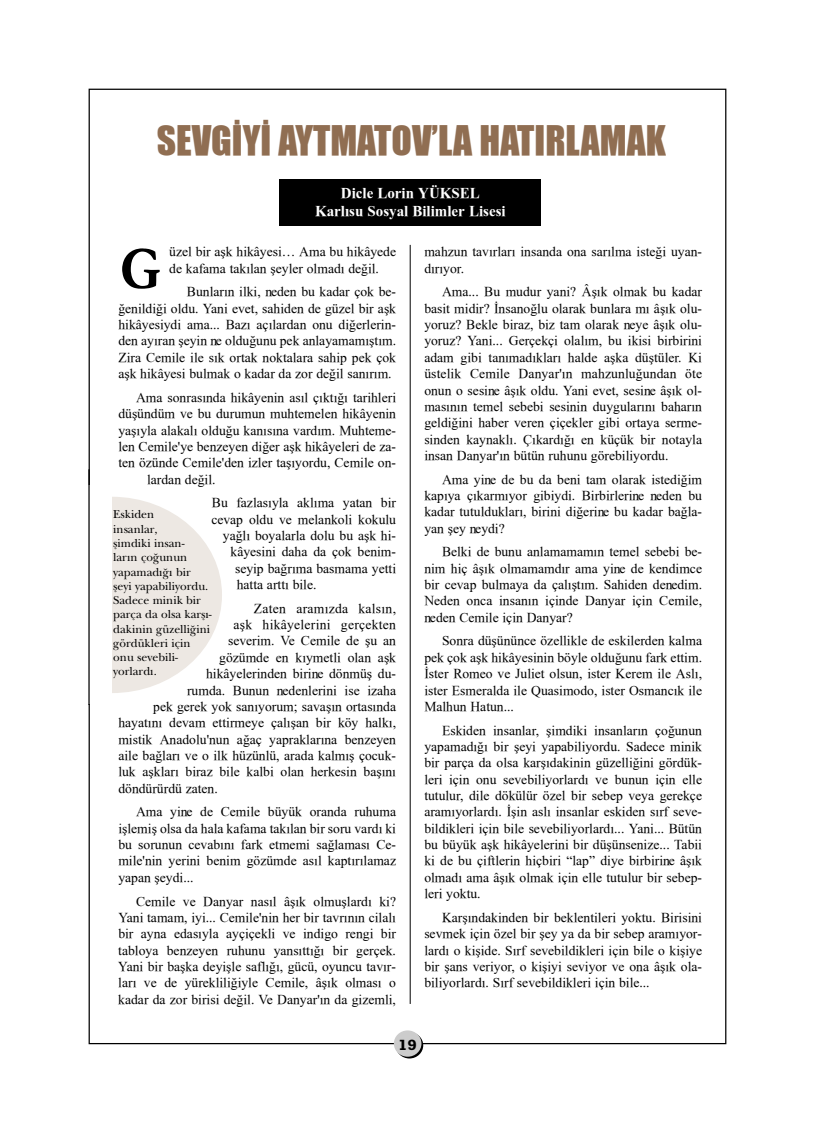
<style>
.page{position:relative;width:815px;height:1124px;background:#fff}
.page>*{position:absolute;margin:0;border:0;box-sizing:border-box;transform-origin:0 0}
.t1{font:700 61.38px "Garamond";color:#000;scale:.92 1}
.t2{font:37.5px "TR Impact";color:#906e52}
.t3{font:700 15px/18px "TR Times New Roman";color:#fff;text-align:center}
.t4{font:700 15px "Rockwell";color:#000;scale:1.15 1}
.t5{font:13.62px/16.4px "TR Times New Roman";color:#000;text-align:justify}
.t6{font:13.62px "TR Times New Roman";letter-spacing:.02em;color:#000}
.t7{font:11.88px/14.2px "TR Baez";color:#000}
</style>
<div class="page">
<svg style="left:396px;top:1032px;width:27px;height:26px"></svg>
<div style="left:394px;top:1030px;width:27px;height:26px;background:#ccc;border-radius:50%"></div>
<hr style="left:410px;top:245px;width:1px;height:758px;background:#000">
<div style="left:280px;top:179px;width:261px;height:47px;background:#000"></div>
<div style="left:1px;top:496px;width:221px;height:197px;background:#ede8e3;border-radius:50%"></div>
<div style="left:0;top:485px;width:112px;height:218px;background:#fff"></div>
<hr style="left:88px;top:469px;width:2px;height:236px;background:#000">
<h2 class="t2" style="left:157px;top:117px;width:511px">SEVGÝYÝ AYTMATOV’LA HATIRLAMAK</h2>
<p class="t3" style="left:315px;top:184px;width:192px">Dicle Lorin YÜKSEL<br>Karlýsu Sosyal Bilimler Lisesi</p>
<p class="t5" style="left:169px;top:243px;width:228px">üzel bir aþk hikâyesi… Ama bu hikâyede de kafama takýlan þeyler olmadý deðil.</p>
<p class="t5" style="left:118px;top:283px;width:279px;text-indent:69px">Bunlarýn ilki, neden bu kadar çok be&shy;ðenildiði oldu. Yani evet, sahiden de güzel bir aþk hikâyesiydi ama... Bazý açýlardan onu diðerlerin&shy;den ayýran þeyin ne olduðunu pek anlayamamýþtým.<br>Zira Cemile ile sýk ortak noktalara sahip pek çok aþk hikâyesi bulmak o kadar da zor deðil sanýrým.</p>
<p class="t5" style="left:136px;top:389px;width:261px">Ama sonrasýnda hikâyenin asýl çýktýðý tarihleri</p>
<p class="t5" style="left:118px;top:405px;width:279px">düþündüm ve bu durumun muhtemelen hikâyenin</p>
<p class="t5" style="left:118px;top:421px;width:279px">yaþýyla alakalý olduðu kanýsýna vardým. Muhteme-</p>
<p class="t5" style="left:118px;top:438px;width:279px">len Cemile'ye benzeyen diðer aþk hikâyeleri de za-</p>
<p class="t5" style="left:118px;top:454px;width:279px">ten özünde Cemile'den izler taþýyordu, Cemile on-</p>
<p class="t5" style="left:147px;top:471px;width:70px">lardan deðil.</p>
<p class="t5" style="left:212px;top:494px;width:186px">Bu fazlasýyla aklýma yatan bir</p>
<p class="t5" style="left:211px;top:511px;width:186px">cevap oldu ve melankoli kokulu</p>
<p class="t5" style="left:223px;top:527px;width:175px">yaðlý boyalarla dolu bu aþk hi-</p>
<p class="t5" style="left:231px;top:543px;width:167px">kâyesini daha da çok benim-</p>
<p class="t5" style="left:235px;top:560px;width:163px">seyip baðrýma basmama yetti</p>
<p class="t5" style="left:237px;top:576px;width:81px">hatta arttý bile.</p>
<p class="t6" style="left:254px;top:600px;width:144px">Zaten aramýzda kalsýn,</p>
<p class="t6" style="left:234px;top:617px;width:164px">aþk hikâyelerini gerçekten</p>
<p class="t5" style="left:228px;top:632px;width:170px">severim. Ve Cemile de þu an</p>
<p class="t5" style="left:219px;top:649px;width:178px">gözümde en kýymetli olan aþk</p>
<p class="t5" style="left:206px;top:665px;width:191px">hikâyelerinden birine dönmüþ du-</p>
<p class="t5" style="left:187px;top:681px;width:211px">rumda. Bunun nedenlerini ise izaha</p>
<p class="t5" style="left:153px;top:698px;width:244px">pek gerek yok sanýyorum; savaþýn ortasýnda</p>
<p class="t5" style="left:118px;top:714px;width:279px">hayatýný devam ettirmeye çalýþan bir köy halký,</p>
<p class="t5" style="left:118px;top:730px;width:279px">mistik Anadolu'nun aðaç yapraklarýna benzeyen</p>
<p class="t5" style="left:118px;top:747px;width:279px">aile baðlarý ve o ilk hüzünlü, arada kalmýþ çocuk-</p>
<p class="t5" style="left:118px;top:763px;width:279px">luk aþklarý biraz bile kalbi olan herkesin baþýný</p>
<p class="t5" style="left:118px;top:779px;width:101px">döndürürdü zaten.</p>
<p class="t5" style="left:118px;top:803px;width:279px;text-indent:18px">Ama yine de Cemile büyük oranda ruhuma iþlemiþ olsa da hala kafama takýlan bir soru vardý ki bu sorunun cevabýný fark etmemi saðlamasý Ce&shy;mile'nin yerini benim gözümde asýl kaptýrýlamaz yapan þeydi...</p>
<p class="t5" style="left:118px;top:892px;width:279px;text-indent:18px">Cemile ve Danyar nasýl âþýk olmuþlardý ki?<br>Yani tamam, iyi... Cemile'nin her bir tavrýnýn cilalý bir ayna edasýyla ayçiçekli ve indigo rengi bir tabloya benzeyen ruhunu yansýttýðý bir gerçek.<br>Yani bir baþka deyiþle saflýðý, gücü, oyuncu tavýr&shy;larý ve de yürekliliðiyle Cemile, âþýk olmasý o kadar da zor birisi deðil. Ve Danyar'ýn da gizemli,</p>
<h1 class="t1" style="left:120px;top:235px;width:46px">G</h1>
<p class="t7" style="left:113px;top:507px;width:100px">Eskiden<br>insanlar,<br>þimdiki insan&shy;larýn çoðunun yapamadýðý bir þeyi yapabiliyordu.<br>Sadece minik bir parça da olsa karþý&shy;dakinin güzelliðini gördükleri için onu sevebili&shy;yorlardý.</p>
<p class="t5" style="left:424px;top:243px;width:279px">mahzun tavýrlarý insanda ona sarýlma isteði uyan&shy;dýrýyor.</p>
<p class="t5" style="left:424px;top:283px;width:279px;text-indent:18px">Ama... Bu mudur yani? Âþýk olmak bu kadar basit midir? Ýnsanoðlu olarak bunlara mý âþýk olu&shy;yoruz? Bekle biraz, biz tam olarak neye âþýk olu&shy;yoruz? Yani... Gerçekçi olalým, bu ikisi birbirini adam gibi tanýmadýklarý halde aþka düþtüler. Ki üstelik Cemile Danyar'ýn mahzunluðundan öte onun o sesine âþýk oldu. Yani evet, sesine âþýk ol&shy;masýnýn temel sebebi sesinin duygularýný baharýn geldiðini haber veren çiçekler gibi ortaya serme&shy;sinden kaynaklý. Çýkardýðý en küçük bir notayla insan Danyar'ýn bütün ruhunu görebiliyordu.</p>
<p class="t5" style="left:424px;top:471px;width:279px;text-indent:18px">Ama yine de bu da beni tam olarak istediðim kapýya çýkarmýyor gibiydi. Birbirlerine neden bu kadar tutulduklarý, birini diðerine bu kadar baðla&shy;yan þey neydi?</p>
<p class="t5" style="left:424px;top:543px;width:279px;text-indent:18px">Belki de bunu anlamamamýn temel sebebi be&shy;nim hiç âþýk olmamamdýr ama yine de kendimce bir cevap bulmaya da çalýþtým. Sahiden denedim.<br>Neden onca insanýn içinde Danyar için Cemile, neden Cemile için Danyar?</p>
<p class="t5" style="left:424px;top:632px;width:279px;text-indent:18px">Sonra düþününce özellikle de eskilerden kalma pek çok aþk hikâyesinin böyle olduðunu fark ettim.<br>Ýster Romeo ve Juliet olsun, ister Kerem ile Aslý, ister Esmeralda ile Quasimodo, ister Osmancýk ile Malhun Hatun...</p>
<p class="t5" style="left:424px;top:721px;width:279px;text-indent:18px">Eskiden insanlar, þimdiki insanlarýn çoðunun yapamadýðý bir þeyi yapabiliyordu. Sadece minik bir parça da olsa karþýdakinin güzelliðini gördük&shy;leri için onu sevebiliyorlardý ve bunun için elle tutulur, dile dökülür özel bir sebep veya gerekçe aramýyorlardý. Ýþin aslý insanlar eskiden sýrf seve&shy;bildikleri için bile sevebiliyorlardý... Yani... Bütün bu büyük aþk hikâyelerini bir düþünsenize... Tabii ki de bu çiftlerin hiçbiri “lap” diye birbirine âþýk olmadý ama âþýk olmak için elle tutulur bir sebep&shy;leri yoktu.</p>
<p class="t5" style="left:424px;top:908px;width:279px;text-indent:18px">Karþýndakinden bir beklentileri yoktu. Birisini sevmek için özel bir þey ya da bir sebep aramýyor&shy;lardý o kiþide. Sýrf sevebildikleri için bile o kiþiye bir þans veriyor, o kiþiyi seviyor ve ona âþýk ola&shy;biliyorlardý. Sýrf sevebildikleri için bile...</p>
<p class="t4" style="left:398px;top:1035px;width:18px">19</p>
</div>
